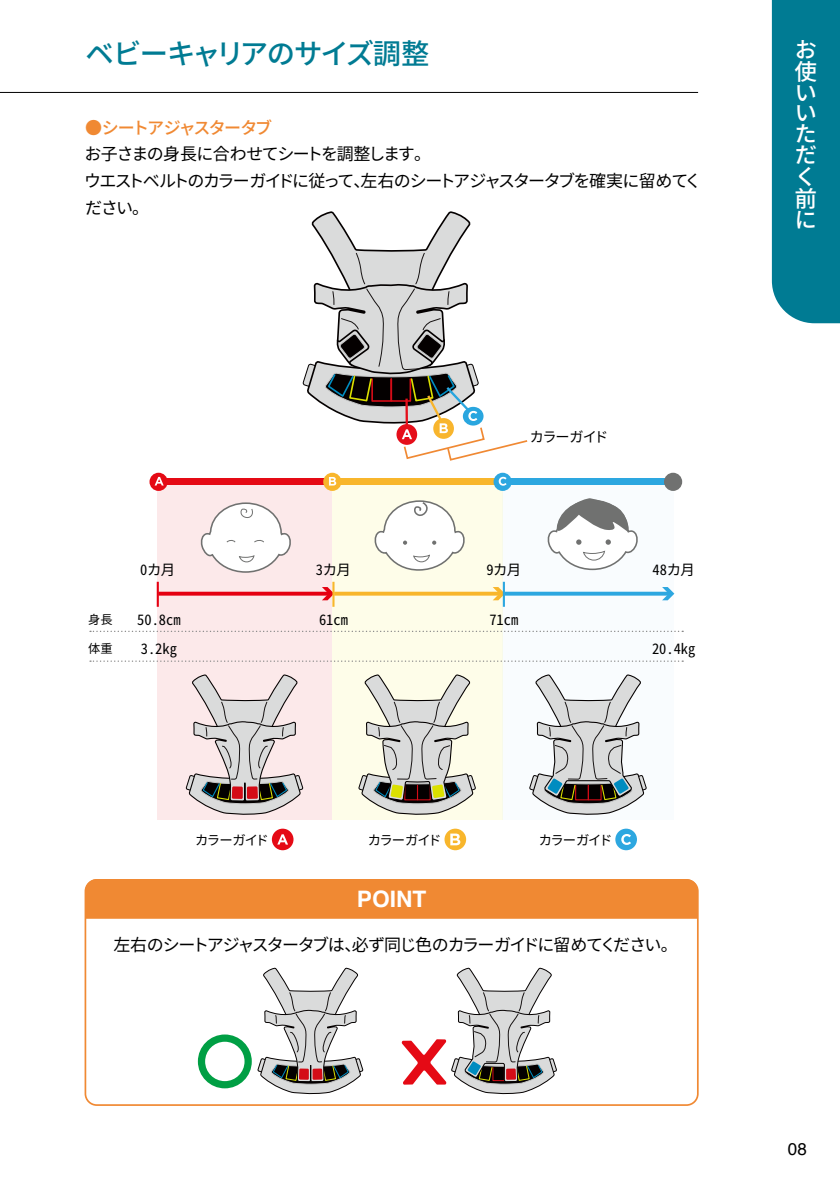
<style>
.page{position:relative;width:840px;height:1191px;background:#fff}
.page>*{position:absolute;margin:0;border:0;box-sizing:border-box;transform-origin:0 0}
.t1{font:500 28.4px "Noto Sans CJ Kjp";letter-spacing:-.055em;color:#007b93}
.t2{font:500 22.6px/21.2px "Noto Sans CJ Kjp";color:#fff}
.t3{font:700 22.6px "Helvetica";color:#fff}
.t4{font:17px/27px "Noto Sans CJ Kjp";letter-spacing:-.09em;color:#000}
.t5{font:500 17px "Noto Sans CJ Kjp";letter-spacing:-.105em;color:#f08933}
.t6{font:17px "Helvetica";color:#000}
.t7{font:14.4px "Noto Sans Mono CJ Kjp";color:#000}
.t8{font:14.2px "Noto Sans CJ Kjp";letter-spacing:-.08em;color:#000}
.t9{font:13.4px "Noto Sans Mono CJ Kjp";letter-spacing:-.08em;color:#000}
.t10{font:12.2px "Noto Sans Mono CJ Kjp";color:#000}
</style>
<div class="page">
<div style="left:771px;top:0;width:68px;height:323px;background:#007b93"></div>
<hr style="left:0;top:92px;width:697px;height:1px;background:#000">
<div style="left:198px;top:1034px;width:54px;height:54px;background:#009f44;border-radius:50%"></div>
<div style="left:205px;top:1041px;width:39px;height:40px;background:#fff;border-radius:50%"></div>
<svg style="left:401px;top:967px;width:155px;height:127px"></svg>
<svg style="left:258px;top:967px;width:105px;height:127px"></svg>
<div style="left:312px;top:1068px;width:10px;height:11px;background:#d40c17"></div>
<div style="left:157px;top:483px;width:174px;height:337px;background:#fce9ea"></div>
<div style="left:331px;top:483px;width:171px;height:337px;background:#fefde9"></div>
<div style="left:502px;top:483px;width:171px;height:337px;background:#f9fcfe"></div>
<svg style="left:374px;top:500px;width:91px;height:71px"></svg>
<svg style="left:200px;top:502px;width:91px;height:71px"></svg>
<svg style="left:547px;top:498px;width:91px;height:73px"></svg>
<div style="left:161px;top:478px;width:170px;height:7px;background:#e50a15"></div>
<div style="left:336px;top:478px;width:170px;height:7px;background:#f8b62c"></div>
<div style="left:498px;top:478px;width:176px;height:7px;background:#2da7e0"></div>
<svg style="left:149px;top:473px;width:19px;height:18px"></svg>
<svg style="left:154px;top:477px;width:10px;height:8px"></svg>
<div style="left:493px;top:473px;width:18px;height:18px;background:#2da7e0;border-radius:50%"></div>
<div style="left:663px;top:473px;width:18px;height:18px;background:#707170;border-radius:50%"></div>
<svg style="left:498px;top:477px;width:8px;height:9px"></svg>
<div style="left:323px;top:473px;width:18px;height:18px;background:#f8b62c;border-radius:50%"></div>
<svg style="left:329px;top:477px;width:7px;height:8px"></svg>
<svg style="left:159px;top:591px;width:163px;height:4px"></svg>
<svg style="left:322px;top:587px;width:10px;height:13px"></svg>
<svg style="left:334px;top:591px;width:158px;height:4px"></svg>
<svg style="left:492px;top:587px;width:10px;height:13px"></svg>
<svg style="left:504px;top:591px;width:157px;height:4px"></svg>
<svg style="left:661px;top:587px;width:13px;height:13px"></svg>
<hr style="left:157px;top:582px;width:2px;height:25px;background:#e50011">
<hr style="left:502px;top:582px;width:2px;height:25px;background:#2da7e0">
<hr style="left:332px;top:582px;width:2px;height:25px;background:#f8b62c">
<svg style="left:90px;top:630px;width:592px;height:2px"></svg>
<svg style="left:90px;top:660px;width:592px;height:2px"></svg>
<svg style="left:444px;top:828px;width:22px;height:22px"></svg>
<svg style="left:450px;top:833px;width:10px;height:12px"></svg>
<div style="left:615px;top:828px;width:21px;height:22px;background:#2da7e0;border-radius:50%"></div>
<svg style="left:621px;top:834px;width:9px;height:11px"></svg>
<svg style="left:529px;top:674px;width:117px;height:141px"></svg>
<svg style="left:358px;top:674px;width:117px;height:141px"></svg>
<svg style="left:186px;top:674px;width:117px;height:177px"></svg>
<div style="left:247px;top:786px;width:11px;height:13px;background:#d40c17;border-radius:2px"></div>
<div style="left:84px;top:879px;width:614px;height:227px;border:2px solid #f08933;border-radius:11px"></div>
<div style="left:85px;top:879px;width:612px;height:39px;background:#f08933"></div>
<svg style="left:303px;top:211px;width:225px;height:250px"></svg>
<h1 class="t1" style="left:85px;top:37px;width:345px">ベビーキャリアのサイズ調整</h1>
<p class="t5" style="left:85px;top:118px;width:188px">●シートアジャスタータブ</p>
<p class="t4" style="left:84px;top:141px;width:618px">お子さまの身長に合わせてシートを調整します。<br>ウエストベルトのカラーガイドに従って、左右のシートアジャスタータブを確実に留めてください。</p>
<p class="t7" style="left:140px;top:561px;width:37px">0カ月</p>
<p class="t8" style="left:529px;top:429px;width:80px">カラーガイド</p>
<p class="t7" style="left:316px;top:561px;width:37px">3カ月</p>
<p class="t7" style="left:486px;top:561px;width:37px">9カ月</p>
<p class="t7" style="left:652px;top:561px;width:44px">48カ月</p>
<p class="t10" style="left:88px;top:612px;width:26px">身長</p>
<p class="t7" style="left:137px;top:611px;width:45px">50.8cm</p>
<p class="t7" style="left:319px;top:611px;width:30px">61cm</p>
<p class="t7" style="left:489px;top:611px;width:30px">71cm</p>
<p class="t10" style="left:88px;top:641px;width:26px">体重</p>
<p class="t7" style="left:141px;top:640px;width:38px">3.2kg</p>
<p class="t7" style="left:651px;top:640px;width:45px">20.4kg</p>
<p class="t9" style="left:195px;top:832px;width:75px">カラーガイド</p>
<p class="t9" style="left:367px;top:832px;width:75px">カラーガイド</p>
<p class="t9" style="left:538px;top:832px;width:75px">カラーガイド</p>
<h2 class="t3" style="left:357px;top:878px;width:71px">POINT</h2>
<p class="t4" style="left:113px;top:931px;width:565px">左右のシートアジャスタータブは、必ず同じ色のカラーガイドに留めてください。</p>
<h2 class="t2" style="left:794px;top:40px;width:24px">お使いいただく前に</h2>
<p class="t6" style="left:787px;top:1134px;width:20px">08</p>
</div>
